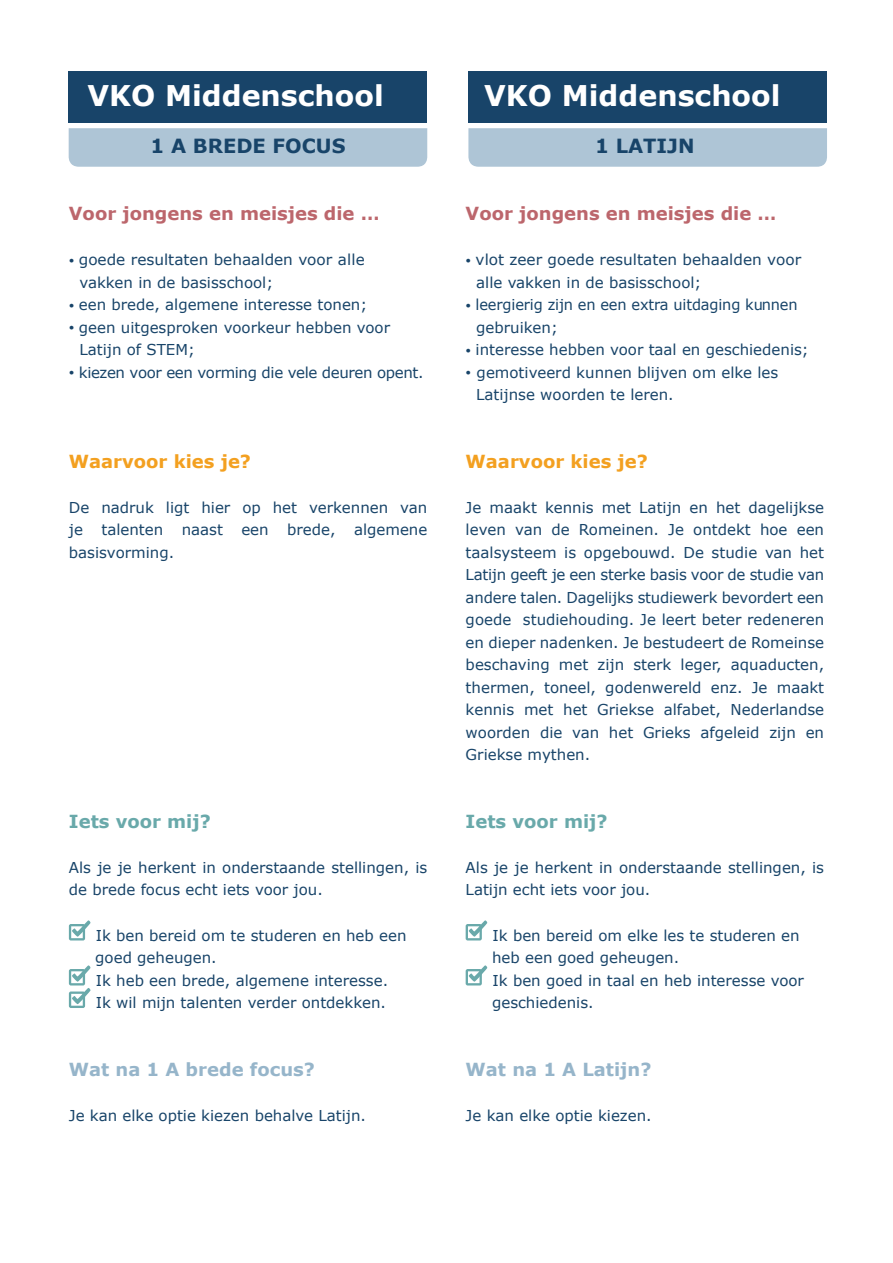
<style>
.page{position:relative;width:893px;height:1263px;background:#fff}
.page>*{position:absolute;margin:0;border:0;box-sizing:border-box;transform-origin:0 0}
.t1{font:700 28.5px "Verdana";color:#fff}
.t2{font:700 19.5px "Verdana";color:#184469}
.t3{font:700 18px "Verdana";color:#bc666c}
.t4{font:700 18px "Verdana";color:#96b5ca}
.t5{font:700 18px "Verdana";color:#f3a020}
.t6{font:700 18px "Verdana";color:#69a9aa}
.t7{font:15px/22.5px "Verdana";color:#184469}
.t8{font:15px "Verdana";letter-spacing:-.025em;color:#184469}
.s1{font-size:10.5px}
</style>
<div class="page">
<div style="left:468px;top:128px;width:359px;height:39px;background:#aec5d6"></div>
<div style="left:468px;top:71px;width:359px;height:51px;background:#184469"></div>
<svg style="left:466px;top:920px;width:22px;height:20px"></svg>
<svg style="left:466px;top:965px;width:22px;height:20px"></svg>
<div style="left:69px;top:128px;width:358px;height:39px;background:#aec5d6"></div>
<div style="left:69px;top:71px;width:358px;height:51px;background:#184469"></div>
<svg style="left:69px;top:920px;width:22px;height:20px"></svg>
<svg style="left:69px;top:965px;width:22px;height:43px"></svg>
<p class="t1" style="left:87px;top:76px;width:298px">VKO Middenschool</p>
<p class="t2" style="left:151px;top:132px;width:196px">1 A BREDE FOCUS</p>
<p class="t1" style="left:484px;top:76px;width:298px">VKO Middenschool</p>
<p class="t2" style="left:595px;top:132px;width:101px">1 LATIJN</p>
<p class="t3" style="left:69px;top:201px;width:312px">Voor jongens en meisjes die …</p>
<p class="t7" style="left:69px;top:249px;width:297px"><span class="s1">•</span> goede resultaten behaalden voor alle</p>
<p class="t7" style="left:79px;top:271px;width:195px">vakken in de basisschool;</p>
<p class="t7" style="left:69px;top:294px;width:300px"><span class="s1">•</span> een brede, algemene interesse tonen;</p>
<p class="t7" style="left:69px;top:316px;width:323px"><span class="s1">•</span> geen uitgesproken voorkeur hebben voor</p>
<p class="t7" style="left:79px;top:339px;width:117px">Latijn of STEM;</p>
<p class="t8" style="left:69px;top:362px;width:356px"><span class="s1">•</span> kiezen voor een vorming die vele deuren opent.</p>
<p class="t3" style="left:466px;top:201px;width:312px">Voor jongens en meisjes die …</p>
<p class="t7" style="left:466px;top:249px;width:337px"><span class="s1">•</span> vlot zeer goede resultaten behaalden voor</p>
<p class="t7" style="left:476px;top:271px;width:227px">alle vakken in de basisschool;</p>
<p class="t7" style="left:466px;top:294px;width:333px"><span class="s1">•</span> leergierig zijn en een extra uitdaging kunnen</p>
<p class="t7" style="left:476px;top:316px;width:83px">gebruiken;</p>
<p class="t7" style="left:466px;top:339px;width:345px"><span class="s1">•</span> interesse hebben voor taal en geschiedenis;</p>
<p class="t7" style="left:466px;top:361px;width:314px"><span class="s1">•</span> gemotiveerd kunnen blijven om elke les</p>
<p class="t7" style="left:476px;top:384px;width:199px">Latijnse woorden te leren.</p>
<p class="t5" style="left:69px;top:449px;width:184px">Waarvoor kies je?</p>
<p class="t7" style="left:69px;top:496px;width:360px;text-align:justify">De nadruk ligt hier op het verkennen van je talenten naast een brede, algemene basisvorming.</p>
<p class="t5" style="left:466px;top:449px;width:184px">Waarvoor kies je?</p>
<p class="t7" style="left:466px;top:496px;width:360px;text-align:justify">Je maakt kennis met Latijn en het dagelijkse leven van de Romeinen. Je ontdekt hoe een taalsysteem is opgebouwd. De studie van het Latijn geeft je een sterke basis voor de studie van andere talen. Dagelijks studiewerk bevordert een goede studiehouding. Je leert beter redeneren en dieper nadenken. Je bestudeert de Romeinse beschaving met zijn sterk leger, aquaducten, thermen, toneel, godenwereld enz. Je maakt kennis met het Griekse alfabet, Nederlandse woorden die van het Grieks afgeleid zijn en Griekse mythen.</p>
<p class="t6" style="left:69px;top:809px;width:143px">Iets voor mij?</p>
<p class="t7" style="left:69px;top:856px;width:360px">Als je je herkent in onderstaande stellingen, is de brede focus echt iets voor jou.</p>
<p class="t7" style="left:96px;top:924px;width:312px">Ik ben bereid om te studeren en heb een</p>
<p class="t7" style="left:95px;top:946px;width:123px">goed geheugen.</p>
<p class="t7" style="left:96px;top:969px;width:294px">Ik heb een brede, algemene interesse.</p>
<p class="t7" style="left:96px;top:991px;width:292px">Ik wil mijn talenten verder ontdekken.</p>
<p class="t6" style="left:466px;top:809px;width:143px">Iets voor mij?</p>
<p class="t7" style="left:466px;top:856px;width:360px">Als je je herkent in onderstaande stellingen, is<br>Latijn echt iets voor jou.</p>
<p class="t7" style="left:492px;top:924px;width:309px">Ik ben bereid om elke les te studeren en</p>
<p class="t7" style="left:492px;top:946px;width:189px">heb een goed geheugen.</p>
<p class="t7" style="left:492px;top:969px;width:313px">Ik ben goed in taal en heb interesse voor geschiedenis.</p>
<p class="t4" style="left:69px;top:1056px;width:248px">Wat na 1 A brede focus?</p>
<p class="t7" style="left:69px;top:1104px;width:299px">Je kan elke optie kiezen behalve Latijn.</p>
<p class="t4" style="left:466px;top:1056px;width:187px">Wat na 1 A Latijn?</p>
<p class="t7" style="left:466px;top:1104px;width:187px">Je kan elke optie kiezen.</p>
</div>
